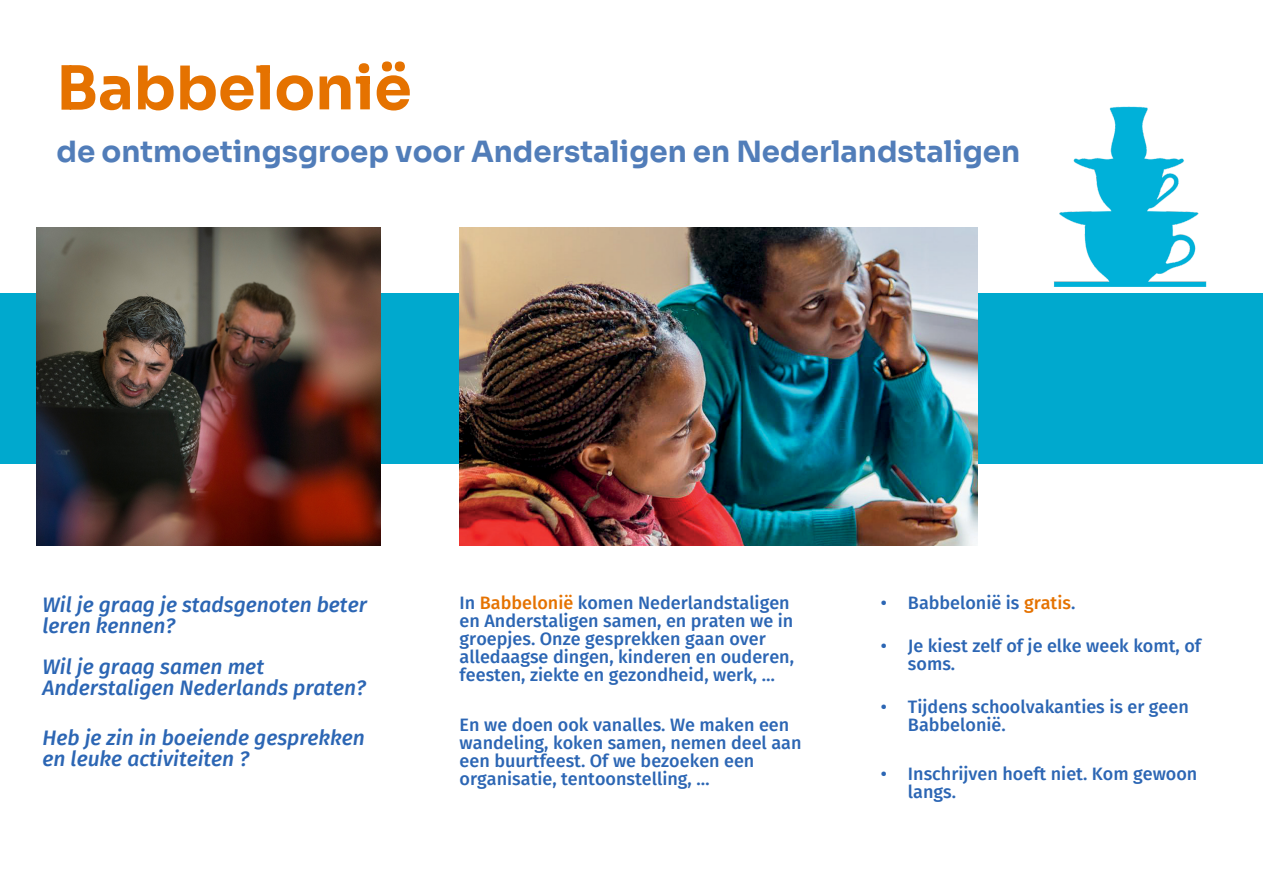
<style>
.page{position:relative;width:1263px;height:894px;background:#fff}
.page>*{position:absolute;margin:0;border:0;box-sizing:border-box;transform-origin:0 0}
.t1{font:700 60px "Sora";color:#e57200}
.t2{font:700 29.25px "Sora";color:#517db9}
.t3{font:italic 500 21px/21px "Fira Sans";color:#2c66b4}
.t4{font:500 18px/18px "Fira Sans";color:#2c66b4}
.s1{color:#e57200}
</style>
<div class="page">
<div style="left:0;top:292px;width:1263px;height:171px;background:#00a9ce"></div>
<img style="left:1054px;top:107px;width:152px;height:179px">
<img style="left:36px;top:227px;width:345px;height:318px">
<img style="left:459px;top:227px;width:518px;height:318px">
<h1 class="t1" style="left:57px;top:51px;width:357px">Babbelonië</h1>
<h2 class="t2" style="left:57px;top:133px;width:965px">de ontmoetingsgroep voor Anderstaligen en Nederlandstaligen</h2>
<p class="t3" style="left:43px;top:594px;width:326px">Wil je graag je stadsgenoten beter leren kennen?</p>
<p class="t3" style="left:43px;top:656px;width:325px">Wil je graag samen met<br>Anderstaligen Nederlands praten?</p>
<p class="t3" style="left:43px;top:727px;width:324px">Heb je zin in boeiende gesprekken en leuke activiteiten ?</p>
<p class="t4" style="left:460px;top:594px;width:336px">In <span class="s1">Babbelonië</span> komen Nederlandstaligen en Anderstaligen samen, en praten we in groepjes. Onze gesprekken gaan over alledaagse dingen, kinderen en ouderen, feesten, ziekte en gezondheid, werk, …</p>
<p class="t4" style="left:460px;top:715px;width:343px">En we doen ook vanalles. We maken een wandeling, koken samen, nemen deel aan een buurtfeest. Of we bezoeken een organisatie, tentoonstelling, …</p>
<p class="t4" style="left:881px;top:594px;width:196px">• Babbelonië is <span class="s1">gratis</span>.</p>
<p class="t4" style="left:908px;top:637px;width:295px;text-indent:-27px">• Je kiest zelf of je elke week komt, of soms.</p>
<p class="t4" style="left:908px;top:697px;width:282px;text-indent:-27px">• Tijdens schoolvakanties is er geen<br>Babbelonië.</p>
<p class="t4" style="left:908px;top:765px;width:291px;text-indent:-27px">• Inschrijven hoeft niet. Kom gewoon langs.</p>
</div>
